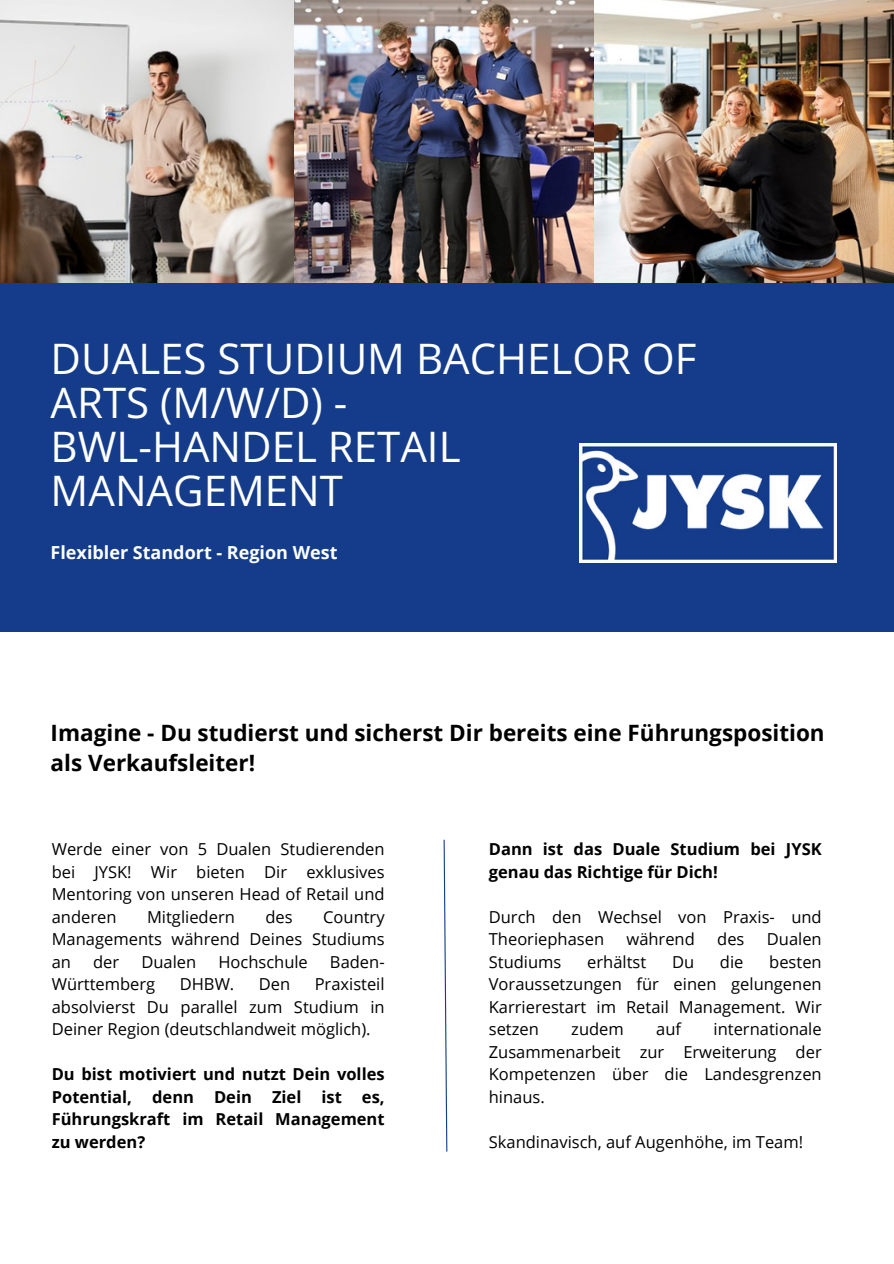
<style>
.page{position:relative;width:894px;height:1264px;background:#fff}
.page>*{position:absolute;margin:0;border:0;box-sizing:border-box;transform-origin:0 0}
.t1{font:42px/43.8px "Open Sans";color:#fff}
.t2{font:700 22.5px/30.3px "Open Sans";color:#000}
.t3{font:700 18px "Open Sans";color:#fff}
.t4{font:16.5px/22.5px "Open Sans";color:#000;text-align:justify}
.t5{font:700 16.5px/22.5px "Open Sans";color:#000;text-align:justify}
</style>
<div class="page">
<div style="left:0;top:0;width:893px;height:1263px;background:#143c8a"></div>
<div style="left:0;top:631px;width:893px;height:632px;background:#fff"></div>
<img style="left:579px;top:443px;width:257px;height:119px">
<img style="left:0;top:0;width:295px;height:282px">
<img style="left:295px;top:0;width:598px;height:282px">
<svg style="left:443px;top:839px;width:5px;height:313px"></svg>
<p class="t1" style="left:51px;top:336px;width:647px">DUALES STUDIUM BACHELOR OF<br>ARTS (M/W/D) -<br>BWL-HANDEL RETAIL<br>MANAGEMENT</p>
<h2 class="t3" style="left:51px;top:539px;width:288px">Flexibler Standort - Region West</h2>
<h3 class="t2" style="left:51px;top:717px;width:775px">Imagine - Du studierst und sicherst Dir bereits eine Führungsposition als Verkaufsleiter!</h3>
<p class="t4" style="left:52px;top:837px;width:334px">Werde einer von 5 Dualen Studierenden bei JYSK! Wir bieten Dir exklusives Mentoring von unseren Head of Retail und anderen</p>
<p class="t4" style="left:147px;top:904px;width:89px">Mitgliedern</p>
<p class="t4" style="left:265px;top:904px;width:29px">des</p>
<p class="t4" style="left:52px;top:904px;width:334px;text-indent:271px">Country Managements während Deines Studiums an</p>
<p class="t4" style="left:93px;top:949px;width:28px">der</p>
<p class="t4" style="left:141px;top:949px;width:56px">Dualen</p>
<p class="t4" style="left:218px;top:949px;width:91px">Hochschule</p>
<p class="t4" style="left:330px;top:949px;width:56px">Baden-</p>
<p class="t4" style="left:52px;top:972px;width:105px">Württemberg</p>
<p class="t4" style="left:180px;top:972px;width:56px">DHBW.</p>
<p class="t4" style="left:259px;top:972px;width:33px">Den</p>
<p class="t4" style="left:52px;top:972px;width:334px;text-indent:263px">Praxisteil absolvierst Du parallel zum Studium in Deiner Region (deutschlandweit möglich).</p>
<h3 class="t5" style="left:52px;top:1062px;width:334px">Du bist motiviert und nutzt Dein volles Potential, denn Dein Ziel ist es, Führungskraft im Retail Management zu werden?</h3>
<h3 class="t5" style="left:488px;top:837px;width:334px">Dann ist das Duale Studium bei JYSK genau das Richtige für Dich!</h3>
<p class="t4" style="left:488px;top:904px;width:334px">Durch den Wechsel von Praxis- und<br>Theoriephasen</p>
<p class="t4" style="left:626px;top:927px;width:70px">während</p>
<p class="t4" style="left:717px;top:927px;width:29px">des</p>
<p class="t4" style="left:766px;top:927px;width:56px">Dualen</p>
<p class="t4" style="left:488px;top:949px;width:334px;text-indent:280px">besten Voraussetzungen für einen gelungenen Karrierestart im Retail Management. Wir setzen</p>
<p class="t4" style="left:488px;top:949px;width:74px">Studiums</p>
<p class="t4" style="left:587px;top:949px;width:60px">erhältst</p>
<p class="t4" style="left:671px;top:949px;width:24px">Du</p>
<p class="t4" style="left:719px;top:949px;width:25px">die</p>
<p class="t4" style="left:571px;top:1017px;width:54px">zudem</p>
<p class="t4" style="left:656px;top:1017px;width:26px">auf</p>
<p class="t4" style="left:488px;top:1017px;width:334px;text-indent:225px">internationale Zusammenarbeit zur Erweiterung der Kompetenzen über die Landesgrenzen hinaus.</p>
<p class="t4" style="left:488px;top:1129px;width:316px">Skandinavisch, auf Augenhöhe, im Team!</p>
</div>
